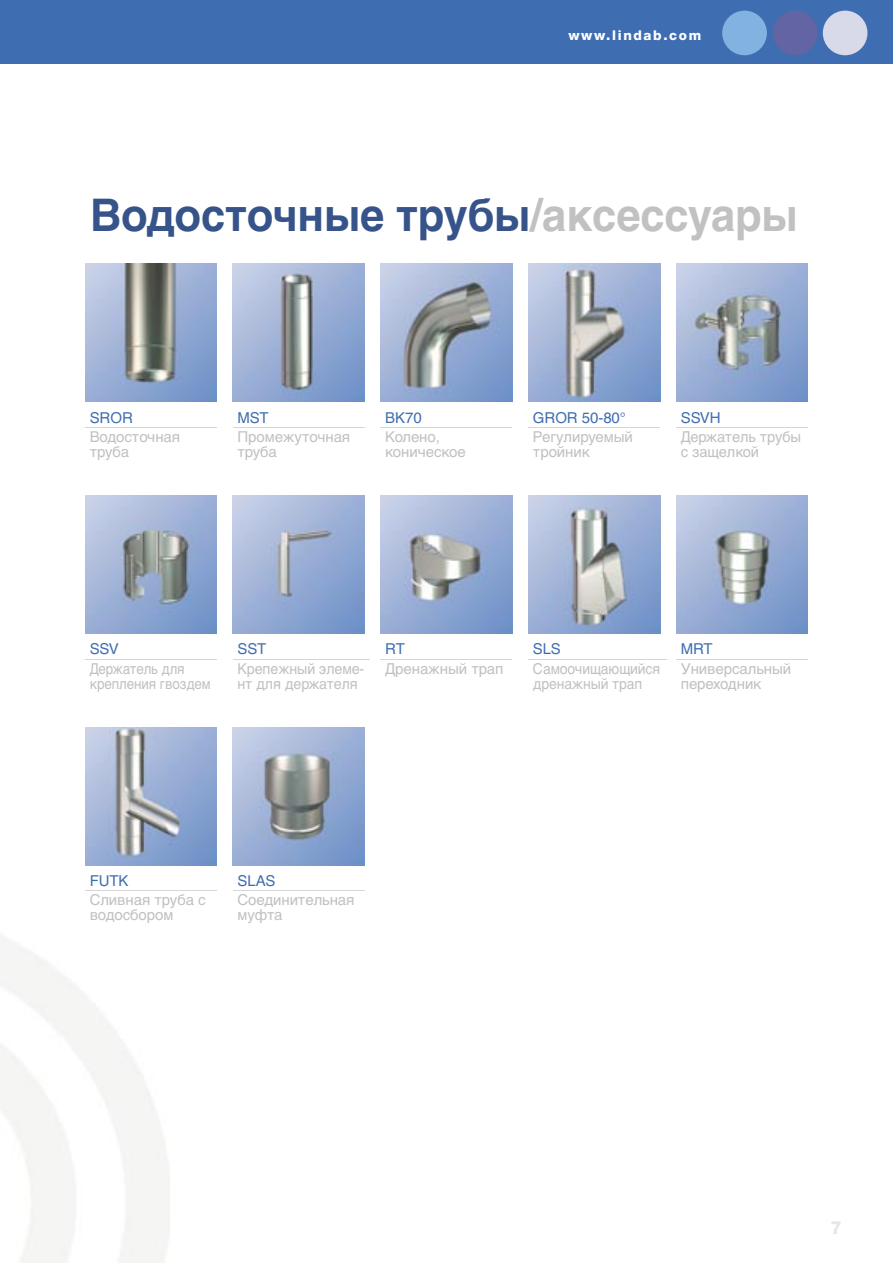
<style>
.page{position:relative;width:893px;height:1263px;background:#fff}
.page>*{position:absolute;margin:0;border:0;box-sizing:border-box;transform-origin:0 0}
.t1{font:700 45px "Helvetica Cyr";letter-spacing:-.005em;color:#36538a}
.t2{font:800 18px "Helvetica Neue";color:#e6e6e6}
.t3{font:15px/15px "Helvetica Cyr Upright";letter-spacing:-.005em;color:#c1c1c1}
.t4{font:15px "Helvetica Cyr Upright";letter-spacing:-.005em;color:#3f6db1}
.t5{font:15px/15px "Helvetica Cyr Upright";letter-spacing:-.005em;color:#c1c1c1;scale:.95 1}
.t6{font:15px/15px "Helvetica Cyr Upright";letter-spacing:-.005em;color:#c1c1c1;scale:.89 1}
.t7{font:15px/15px "Helvetica Cyr Upright";letter-spacing:-.005em;color:#c1c1c1;scale:.93 1}
.t8{font:800 13.5px "Helvetica Neue";letter-spacing:.12em;color:#fff}
.s1{color:#c1c1c1}
</style>
<div class="page">
<div style="left:0;top:0;width:893px;height:64px;background:#3f6db1"></div>
<div style="left:722px;top:11px;width:45px;height:44px;background:#81b2e0;border-radius:50%"></div>
<div style="left:773px;top:11px;width:44px;height:44px;background:#6364a3;border-radius:50%"></div>
<div style="left:823px;top:11px;width:44px;height:44px;background:#d8daea;border-radius:50%"></div>
<img style="left:676px;top:495px;width:132px;height:139px">
<img style="left:85px;top:495px;width:132px;height:139px">
<img style="left:528px;top:495px;width:132px;height:139px">
<img style="left:233px;top:495px;width:132px;height:139px">
<img style="left:381px;top:495px;width:131px;height:139px">
<img style="left:85px;top:264px;width:132px;height:138px">
<img style="left:676px;top:264px;width:132px;height:138px">
<img style="left:233px;top:264px;width:132px;height:138px">
<img style="left:381px;top:264px;width:131px;height:138px">
<img style="left:528px;top:264px;width:132px;height:138px">
<img style="left:85px;top:727px;width:132px;height:138px">
<img style="left:233px;top:727px;width:132px;height:138px">
<hr style="left:676px;top:659px;width:131px;height:1px;background:#d6d6d6">
<hr style="left:85px;top:659px;width:131px;height:1px;background:#d6d6d6">
<hr style="left:529px;top:659px;width:138px;height:1px;background:#d6d6d6">
<hr style="left:233px;top:659px;width:137px;height:1px;background:#d6d6d6">
<hr style="left:381px;top:659px;width:131px;height:1px;background:#d6d6d6">
<hr style="left:85px;top:427px;width:131px;height:1px;background:#d6d6d6">
<hr style="left:676px;top:427px;width:131px;height:1px;background:#d6d6d6">
<hr style="left:233px;top:427px;width:131px;height:1px;background:#d6d6d6">
<hr style="left:381px;top:427px;width:131px;height:1px;background:#d6d6d6">
<hr style="left:529px;top:427px;width:131px;height:1px;background:#d6d6d6">
<hr style="left:85px;top:890px;width:131px;height:1px;background:#d6d6d6">
<hr style="left:233px;top:890px;width:131px;height:1px;background:#d6d6d6">
<p class="t8" style="left:568px;top:27px;width:134px">www.lindab.com</p>
<h1 class="t1" style="left:90px;top:190px;width:710px">Водосточные трубы<span class="s1">/аксессуары</span></h1>
<p class="t4" style="left:90px;top:409px;width:45px">SROR</p>
<p class="t3" style="left:90px;top:429px;width:92px">Водосточная труба</p>
<p class="t4" style="left:237px;top:409px;width:33px">MST</p>
<p class="t3" style="left:237px;top:429px;width:114px">Промежуточная труба</p>
<p class="t4" style="left:385px;top:409px;width:38px">BK70</p>
<p class="t3" style="left:385px;top:429px;width:82px">Колено, коническое</p>
<p class="t4" style="left:533px;top:409px;width:94px">GROR 50-80°</p>
<p class="t3" style="left:533px;top:429px;width:101px">Регулируемый тройник</p>
<p class="t4" style="left:681px;top:409px;width:41px">SSVH</p>
<p class="t3" style="left:681px;top:429px;width:122px">Держатель трубы с защелкой</p>
<p class="t4" style="left:90px;top:641px;width:31px">SSV</p>
<p class="t6" style="left:90px;top:661px;width:138px">Держатель для крепления гвоздем</p>
<p class="t4" style="left:237px;top:641px;width:30px">SST</p>
<p class="t5" style="left:237px;top:661px;width:135px">Крепежный элеме&shy;нт для держателя</p>
<p class="t4" style="left:385px;top:641px;width:21px">RT</p>
<p class="t3" style="left:385px;top:661px;width:120px">Дренажный трап</p>
<p class="t4" style="left:533px;top:641px;width:30px">SLS</p>
<p class="t7" style="left:533px;top:661px;width:138px">Самоочищающийся дренажный трап</p>
<p class="t4" style="left:681px;top:641px;width:34px">MRT</p>
<p class="t3" style="left:681px;top:661px;width:112px">Универсальный переходник</p>
<p class="t4" style="left:90px;top:872px;width:40px">FUTK</p>
<p class="t3" style="left:90px;top:893px;width:117px">Сливная труба с водосбором</p>
<p class="t4" style="left:237px;top:872px;width:39px">SLAS</p>
<p class="t3" style="left:237px;top:893px;width:119px">Соединительная муфта</p>
<p class="t2" style="left:831px;top:1217px;width:13px">7</p>
</div>
